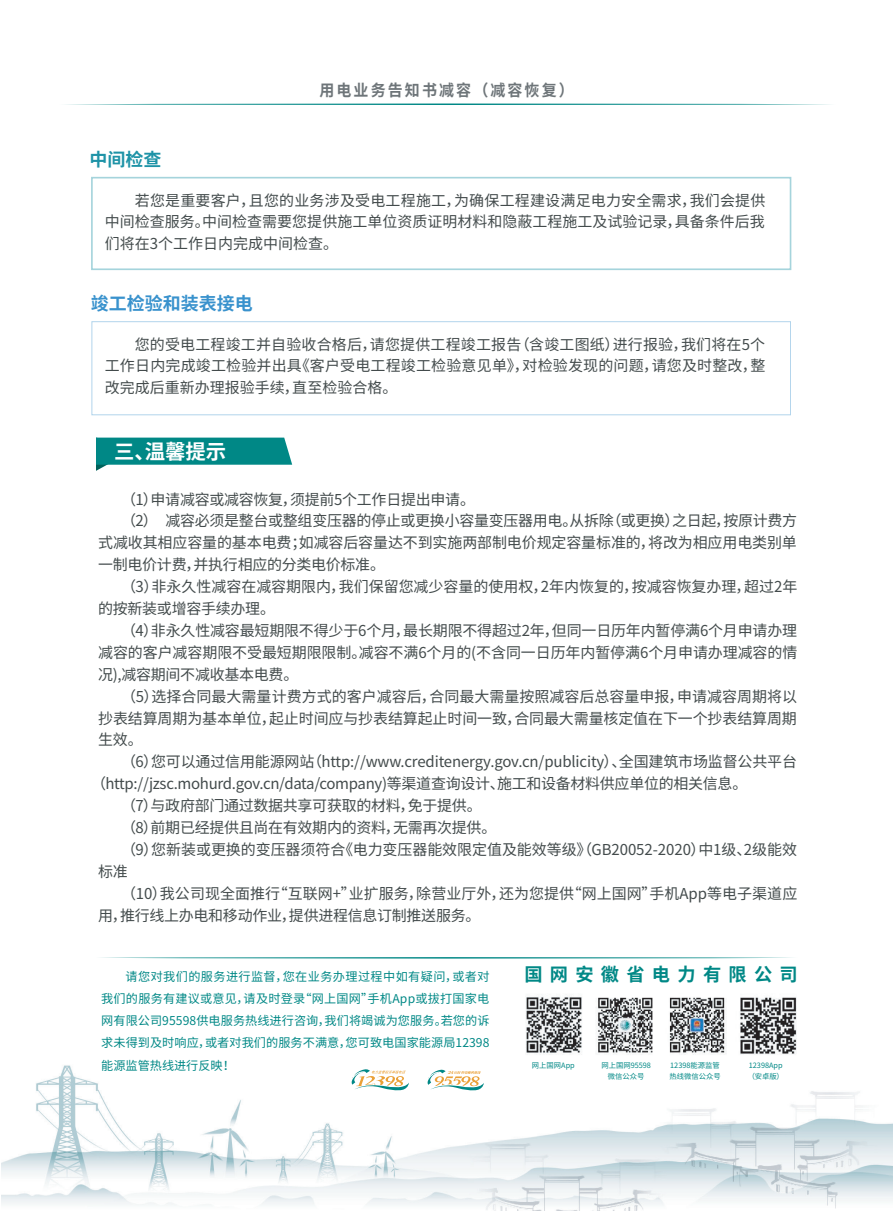
<style>
.page{position:relative;width:893px;height:1212px;background:#fff}
.page>*{position:absolute;margin:0;border:0;box-sizing:border-box;transform-origin:0 0}
.t1{font:700 20.4px "Source Han Sans CN";color:#fff}
.t2{font:700 18.3px "Source Han Sans CN";letter-spacing:.4em;color:#008886}
.t3{font:700 18px "Source Han Sans CN";color:#3992cd}
.t4{font:700 18px "Source Han Sans CN";color:#1e93a7}
.t5{font:700 15.9px "Source Han Sans CN";letter-spacing:.14em;color:#6e7579;scale:.94 1}
.t6{font:15px/21.9px "Source Han Sans CN";letter-spacing:-.01em;color:#434b4c;text-align:justify}
.t7{font:12.15px/22.2px "Source Han Sans CN";letter-spacing:.005em;color:#008886;text-align:justify}
.t8{font:7.35px/10.6px "Source Han Sans CN";color:#008886}
</style>
<div class="page">
<img style="left:1px;top:103px;width:892px;height:1108px">
<img style="left:522px;top:990px;width:278px;height:68px">
<svg style="left:427px;top:1069px;width:57px;height:22px"></svg>
<svg style="left:351px;top:1069px;width:58px;height:22px"></svg>
<svg style="left:96px;top:438px;width:196px;height:33px"></svg>
<svg style="left:96px;top:957px;width:701px;height:1px"></svg>
<svg style="left:60px;top:104px;width:775px;height:1px"></svg>
<p class="t5" style="left:319px;top:82px;width:272px">用电业务告知书减容（减容恢复）</p>
<p class="t4" style="left:89px;top:149px;width:73px">中间检查</p>
<p class="t6" style="left:105px;top:189px;width:662px;text-indent:30px">若您是重要客户，且您的业务涉及受电工程施工，为确保工程建设满足电力安全需求，我们会提供中间检查服务。中间检查需要您提供施工单位资质证明材料和隐蔽工程施工及试验记录，具备条件后我们将在3个工作日内完成中间检查。</p>
<p class="t3" style="left:91px;top:293px;width:164px">竣工检验和装表接电</p>
<p class="t6" style="left:105px;top:333px;width:662px;text-indent:30px">您的受电工程竣工并自验收合格后，请您提供工程竣工报告（含竣工图纸）进行报验，我们将在5个工作日内完成竣工检验并出具《客户受电工程竣工检验意见单》，对检验发现的问题，请您及时整改，整改完成后重新办理报验手续，直至检验合格。</p>
<h1 class="t1" style="left:114px;top:440px;width:114px">三、温馨提示</h1>
<p class="t6" style="left:121px;top:488px;width:355px">（1）申请减容或减容恢复，须提前5个工作日提出申请。</p>
<p class="t6" style="left:121px;top:510px;width:677px">（2） 减容必须是整台或整组变压器的停止或更换小容量变压器用电。从拆除（或更换）之日起，按原计费方</p>
<p class="t6" style="left:98px;top:532px;width:700px">式减收其相应容量的基本电费；如减容后容量达不到实施两部制电价规定容量标准的，将改为相应用电类别单</p>
<p class="t6" style="left:98px;top:554px;width:288px">一制电价计费，并执行相应的分类电价标准。</p>
<p class="t6" style="left:121px;top:576px;width:678px">（3）非永久性减容在减容期限内，我们保留您减少容量的使用权，2年内恢复的，按减容恢复办理，超过2年</p>
<p class="t6" style="left:98px;top:598px;width:178px">的按新装或增容手续办理。</p>
<p class="t6" style="left:121px;top:620px;width:677px">（4）非永久性减容最短期限不得少于6个月，最长期限不得超过2年，但同一日历年内暂停满6个月申请办理</p>
<p class="t6" style="left:98px;top:642px;width:701px">减容的客户减容期限不受最短期限限制。减容不满6个月的(不含同一日历年内暂停满6个月申请办理减容的情</p>
<p class="t6" style="left:98px;top:664px;width:202px">况),减容期间不减收基本电费。</p>
<p class="t6" style="left:121px;top:685px;width:677px">（5）选择合同最大需量计费方式的客户减容后，合同最大需量按照减容后总容量申报，申请减容周期将以</p>
<p class="t6" style="left:98px;top:707px;width:700px">抄表结算周期为基本单位，起止时间应与抄表结算起止时间一致，合同最大需量核定值在下一个抄表结算周期</p>
<p class="t6" style="left:98px;top:729px;width:46px">生效。</p>
<p class="t6" style="left:121px;top:751px;width:677px">（6）您可以通过信用能源网站（http://www.creditenergy.gov.cn/publicity）、全国建筑市场监督公共平台</p>
<p class="t6" style="left:91px;top:773px;width:658px">（http://jzsc.mohurd.gov.cn/data/company)等渠道查询设计、施工和设备材料供应单位的相关信息。</p>
<p class="t6" style="left:121px;top:795px;width:362px">（7）与政府部门通过数据共享可获取的材料，免于提供。</p>
<p class="t6" style="left:121px;top:817px;width:377px">（8）前期已经提供且尚在有效期内的资料，无需再次提供。</p>
<p class="t6" style="left:121px;top:839px;width:677px">（9）您新装或更换的变压器须符合《电力变压器能效限定值及能效等级》（GB20052-2020）中1级、2级能效</p>
<p class="t6" style="left:98px;top:861px;width:31px">标准</p>
<p class="t6" style="left:121px;top:883px;width:678px">（10）我公司现全面推行“互联网+”业扩服务，除营业厅外，还为您提供“网上国网”手机App等电子渠道应</p>
<p class="t6" style="left:98px;top:904px;width:384px">用，推行线上办电和移动作业，提供进程信息订制推送服务。</p>
<p class="t7" style="left:101px;top:965px;width:390px;text-indent:24px">请您对我们的服务进行监督，您在业务办理过程中如有疑问，或者对我们的服务有建议或意见，请及时登录“网上国网”手机App或拔打国家电网有限公司95598供电服务热线进行咨询，我们将竭诚为您服务。若您的诉求未得到及时响应，或者对我们的服务不满意，您可致电国家能源局12398能源监管热线进行反映！</p>
<p class="t2" style="left:524px;top:963px;width:275px">国网安徽省电力有限公司</p>
<p class="t8" style="left:532px;top:1060px;width:44px">网上国网App</p>
<p class="t8" style="left:601px;top:1060px;width:51px;text-align:center">网上国网95598微信公众号</p>
<p class="t8" style="left:669px;top:1060px;width:53px">12398能源监管热线微信公众号</p>
<p class="t8" style="left:748px;top:1060px;width:38px">12398App（安卓版）</p>
</div>
